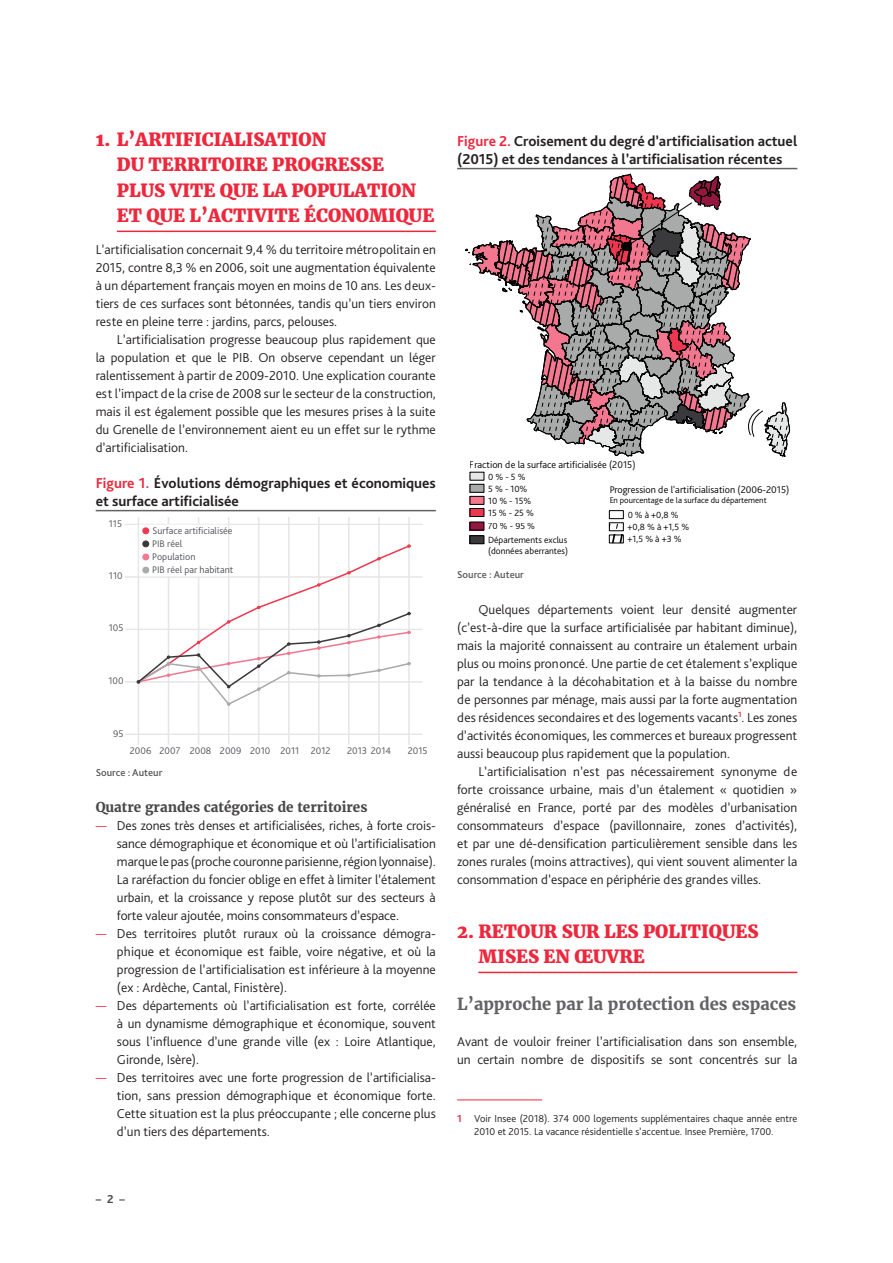
<style>
.page{position:relative;width:893px;height:1263px;background:#fff}
.page>*{position:absolute;margin:0;border:0;box-sizing:border-box;transform-origin:0 0}
.t1{font:900 18px/25.5px "Merriweather";color:#ed283c}
.t2{font:700 16.5px "Merriweather";color:#636366}
.t3{font:700 15px/18px "Bliss Pro";color:#231f20}
.t4{font:300 13.5px/18px "Bliss Pro";color:#231f20;text-align:justify}
.t5{font:700 13.5px "Merriweather";color:#4a4749}
.t6{font:700 12px "Bliss Pro";color:#4a4749}
.t7{font:300 10.5px/13.5px "Bliss Pro";color:#231f20}
.t8{font:500 10.5px "Bliss Pro";color:#57585a}
.t9{font:300 10.2px "Bliss Pro";color:#000001}
.t10{font:300 10.05px/13.2px "Bliss Pro";color:#515357}
.t11{font:300 9.45px/12.1px "Bliss Pro";color:#000001}
.t12{font:300 8.7px "Bliss Pro";color:#000001}
.s1{color:#ed283c}
.s2{font-weight:700;color:#ed283c}
</style>
<div class="page">
<hr style="left:117px;top:231px;width:319px;height:1px;background:#ed283c">
<hr style="left:96px;top:510px;width:340px;height:1px;background:#636366">
<hr style="left:125px;top:734px;width:297px;height:1px;background:#e5e6e5">
<hr style="left:125px;top:681px;width:297px;height:1px;background:#e5e6e5">
<hr style="left:125px;top:629px;width:297px;height:1px;background:#e5e6e5">
<hr style="left:125px;top:576px;width:297px;height:1px;background:#e5e6e5">
<hr style="left:125px;top:524px;width:297px;height:1px;background:#e5e6e5">
<hr style="left:138px;top:517px;width:1px;height:228px;background:#e5e6e5">
<hr style="left:168px;top:517px;width:1px;height:228px;background:#e5e6e5">
<hr style="left:198px;top:517px;width:1px;height:228px;background:#e5e6e5">
<hr style="left:228px;top:517px;width:1px;height:228px;background:#e5e6e5">
<hr style="left:258px;top:517px;width:1px;height:228px;background:#e5e6e5">
<hr style="left:288px;top:517px;width:1px;height:228px;background:#e5e6e5">
<hr style="left:318px;top:517px;width:2px;height:228px;background:#e5e6e5">
<hr style="left:348px;top:517px;width:1px;height:228px;background:#e5e6e5">
<hr style="left:378px;top:517px;width:2px;height:228px;background:#e5e6e5">
<hr style="left:409px;top:517px;width:1px;height:228px;background:#e5e6e5">
<svg style="left:136px;top:527px;width:275px;height:179px"></svg>
<hr style="left:478px;top:972px;width:319px;height:1px;background:#ed283c">
<hr style="left:457px;top:1100px;width:85px;height:1px;background:#ed283c">
<hr style="left:457px;top:168px;width:340px;height:1px;background:#636366">
<svg style="left:465px;top:173px;width:325px;height:372px"></svg>
<svg style="left:515px;top:174px;width:236px;height:283px"></svg>
<div style="left:470px;top:472px;width:14px;height:8px;background:#e6e8e7"></div>
<div style="left:470px;top:484px;width:14px;height:8px;background:#a9abab"></div>
<div style="left:470px;top:484px;width:14px;height:8px;border:1px solid #000001"></div>
<div style="left:470px;top:496px;width:14px;height:8px;background:#f2778f"></div>
<div style="left:470px;top:496px;width:14px;height:9px;border:1px solid #000001"></div>
<div style="left:470px;top:508px;width:14px;height:8px;background:#ee3850"></div>
<div style="left:470px;top:508px;width:14px;height:9px;border:1px solid #000001"></div>
<div style="left:470px;top:522px;width:14px;height:8px;background:#94173f"></div>
<div style="left:470px;top:536px;width:14px;height:8px;background:#3a393c"></div>
<div style="left:470px;top:535px;width:14px;height:9px;border:1px solid #000001"></div>
<div style="left:609px;top:511px;width:14px;height:8px;background:#fff"></div>
<div style="left:609px;top:510px;width:15px;height:9px;border:1px solid #000001"></div>
<svg style="left:611px;top:524px;width:10px;height:5px"></svg>
<svg style="left:611px;top:537px;width:10px;height:4px"></svg>
<div style="left:609px;top:535px;width:14px;height:8px;border:1px solid #000001"></div>
<h1 class="t1" style="left:117px;top:126px;width:319px;text-indent:-21px">1. L’ARTIFICIALISATION<br>DU TERRITOIRE PROGRESSE<br>PLUS VITE QUE LA POPULATION<br>ET QUE L’ACTIVITE ÉCONOMIQUE</h1>
<p class="t4" style="left:96px;top:240px;width:342px">L’artificialisation concernait 9,4 % du territoire métropolitain en 2015, contre 8,3 % en 2006, soit une augmentation équivalente à un département français moyen en moins de 10 ans. Les deux&shy;tiers de ces surfaces sont bétonnées, tandis qu’un tiers environ reste en pleine terre : jardins, parcs, pelouses.</p>
<p class="t4" style="left:96px;top:330px;width:342px;text-indent:21px">L’artificialisation progresse beaucoup plus rapidement que la population et que le PIB. On observe cependant un léger ralentissement à partir de 2009-2010. Une explication courante est l’impact de la crise de 2008 sur le secteur de la construction, mais il est également possible que les mesures prises à la suite du Grenelle de l’environnement aient eu un effet sur le rythme d’artificialisation.</p>
<p class="t3" style="left:96px;top:474px;width:342px"><span class="s1">Figure 1.</span> Évolutions démographiques et économiques et surface artificialisée</p>
<p class="t10" style="left:152px;top:523px;width:83px">Surface artificialisée<br>PIB réel<br>Population<br>PIB réel par habitant</p>
<p class="t10" style="left:109px;top:517px;width:15px">115</p>
<p class="t10" style="left:109px;top:569px;width:15px">110</p>
<p class="t10" style="left:109px;top:621px;width:16px">105</p>
<p class="t10" style="left:108px;top:674px;width:17px">100</p>
<p class="t10" style="left:113px;top:727px;width:12px">95</p>
<p class="t10" style="left:130px;top:744px;width:202px">2006 2007 2008 2009 2010 2011 2012</p>
<p class="t10" style="left:347px;top:744px;width:45px">2013 2014</p>
<p class="t10" style="left:408px;top:744px;width:21px">2015</p>
<p class="t8" style="left:96px;top:766px;width:68px">Source : Auteur</p>
<p class="t5" style="left:96px;top:798px;width:273px">Quatre grandes catégories de territoires</p>
<p class="t4" style="left:117px;top:816px;width:320px;text-indent:-21px"><span class="s1">—</span> Des zones très denses et artificialisées, riches, à forte crois&shy;sance démographique et économique et où l’artificialisation marque le pas (proche couronne parisienne, région lyonnaise).<br>La raréfaction du foncier oblige en effet à limiter l’étalement urbain, et la croissance y repose plutôt sur des secteurs à forte valeur ajoutée, moins consommateurs d’espace.</p>
<p class="t4" style="left:117px;top:924px;width:320px;text-indent:-21px"><span class="s1">—</span> Des territoires plutôt ruraux où la croissance démogra&shy;phique et économique est faible, voire négative, et où la progression de l’artificialisation est inférieure à la moyenne (ex : Ardèche, Cantal, Finistère).</p>
<p class="t4" style="left:117px;top:996px;width:320px;text-indent:-21px"><span class="s1">—</span> Des départements où l’artificialisation est forte, corrélée à un dynamisme démographique et économique, souvent sous l’influence d’une grande ville (ex : Loire Atlantique, Gironde, Isère).</p>
<p class="t4" style="left:117px;top:1068px;width:320px;text-indent:-21px"><span class="s1">—</span> Des territoires avec une forte progression de l’artificialisa&shy;tion, sans pression démographique et économique forte.<br>Cette situation est la plus préoccupante ; elle concerne plus d’un tiers des départements.</p>
<p class="t3" style="left:457px;top:132px;width:342px"><span class="s1">Figure 2.</span> Croisement du degré d’artificialisation actuel (2015) et des tendances à l’artificialisation récentes</p>
<p class="t9" style="left:470px;top:458px;width:167px">Fraction de la surface artificialisée (2015)</p>
<p class="t11" style="left:488px;top:470px;width:47px">0 % - 5 %<br>5 % - 10%<br>10 % - 15%<br>15 % - 25 %</p>
<p class="t11" style="left:488px;top:519px;width:81px;line-height:13.8px">70 % - 95 %<br>Départements exclus</p>
<p class="t11" style="left:488px;top:545px;width:81px">(données aberrantes)</p>
<p class="t9" style="left:609px;top:483px;width:181px">Progression de l'artificialisation (2006-2015)</p>
<p class="t11" style="left:627px;top:508px;width:63px">0 % à +0,8 % +0,8 % à +1,5 % +1,5 % à +3 %</p>
<p class="t12" style="left:609px;top:495px;width:159px">En pourcentage de la surface du département</p>
<p class="t8" style="left:457px;top:568px;width:68px">Source : Auteur</p>
<p class="t4" style="left:457px;top:600px;width:342px;text-indent:21px">Quelques départements voient leur densité augmenter (c’est-à-dire que la surface artificialisée par habitant diminue), mais la majorité connaissent au contraire un étalement urbain plus ou moins prononcé. Une partie de cet étalement s’explique par la tendance à la décohabitation et à la baisse du nombre de personnes par ménage, mais aussi par la forte augmentation des résidences secondaires et des logements vacants<sup>1</sup>. Les zones d’activités économiques, les commerces et bureaux progressent aussi beaucoup plus rapidement que la population.</p>
<p class="t4" style="left:457px;top:762px;width:342px;text-indent:21px">L’artificialisation n’est pas nécessairement synonyme de forte croissance urbaine, mais d’un étalement « quotidien » généralisé en France, porté par des modèles d’urbanisation consommateurs d’espace (pavillonnaire, zones d’activités), et par une dé-densification particulièrement sensible dans les zones rurales (moins attractives), qui vient souvent alimenter la consommation d’espace en périphérie des grandes villes.</p>
<h1 class="t1" style="left:478px;top:918px;width:282px;text-indent:-21px">2. RETOUR SUR LES POLITIQUES<br>MISES EN ŒUVRE</h1>
<p class="t2" style="left:457px;top:993px;width:341px">L’approche par la protection des espaces</p>
<p class="t4" style="left:457px;top:1032px;width:342px">Avant de vouloir freiner l’artificialisation dans son ensemble, un certain nombre de dispositifs se sont concentrés sur la</p>
<p class="t7" style="left:474px;top:1111px;width:325px;text-indent:-17px"><span class="s2">1</span> Voir Insee (2018). 374 000 logements supplémentaires chaque année entre<br>2010 et 2015. La vacance résidentielle s’accentue. Insee Première, 1700.</p>
<p class="t6" style="left:96px;top:1191px;width:31px">–2–</p>
</div>
